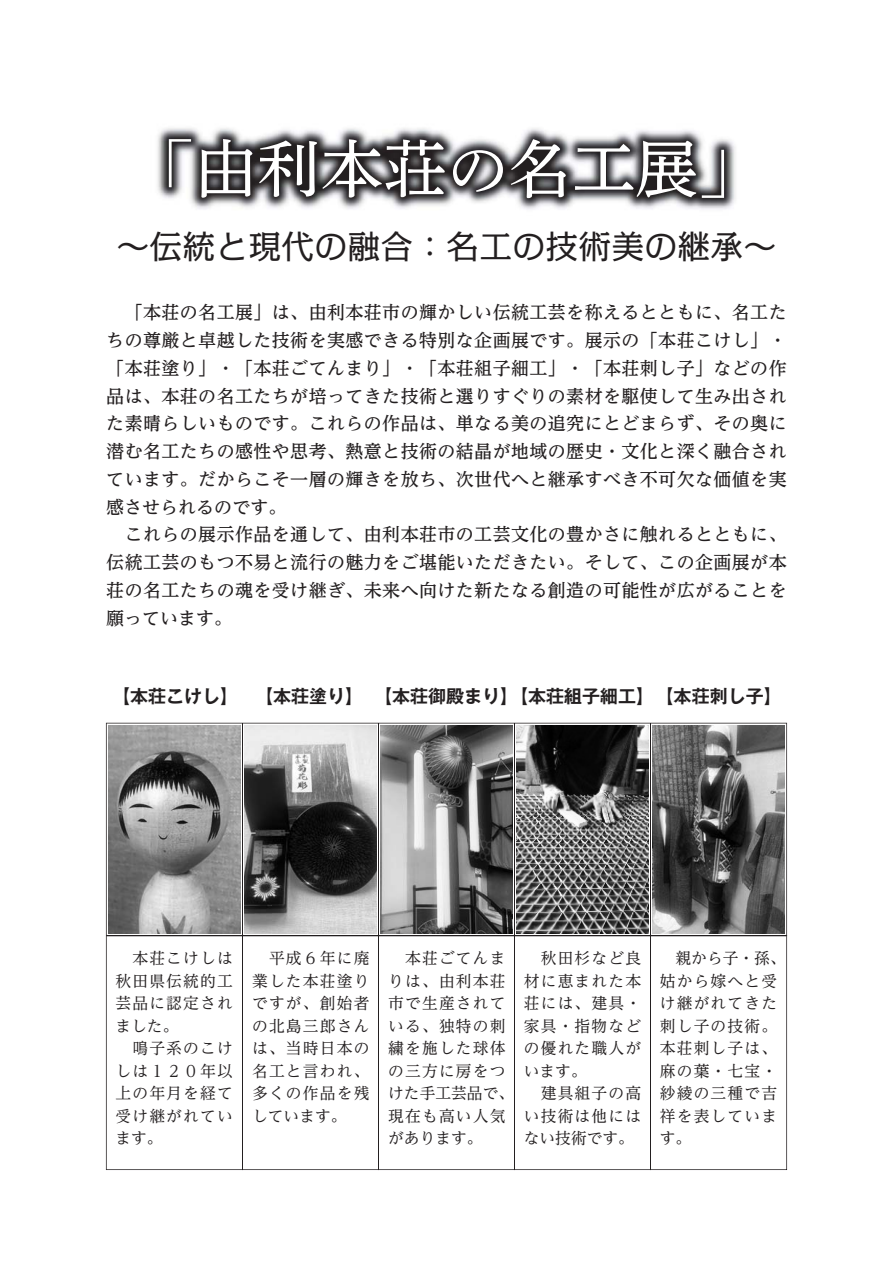
<style>
.page{position:relative;width:893px;height:1263px;background:#fff}
.page>*{position:absolute;margin:0;border:0;box-sizing:border-box;transform-origin:0 0}
.t1{font:63px "P Shuei Yobu Min Std N M 90 msp RKSJ H";color:#fff}
.t2{font:33px "Kakumin Pro Regular 90 msp RKSJ H";color:#231f20}
.t3{font:18px/27.8px "UD Reimin Pro Medium 90 msp RKSJ H";letter-spacing:.02em;color:#231f20}
.t4{font:18px "Gothic MB101 Pr 5 De Bold 90 msp RKSJ H";color:#231f20}
.t5{font:15.75px/22.5px "UD Reimin Pro Regular 90 msp RKSJ H";letter-spacing:.075em;color:#231f20}
</style>
<div class="page">
<img style="left:157px;top:128px;width:579px;height:82px">
<svg style="left:106px;top:723px;width:681px;height:447px"></svg>
<img style="left:108px;top:725px;width:132px;height:209px">
<img style="left:244px;top:725px;width:132px;height:209px">
<img style="left:381px;top:725px;width:131px;height:209px">
<img style="left:517px;top:725px;width:131px;height:209px">
<img style="left:653px;top:725px;width:131px;height:209px">
<h1 class="t1" style="left:131px;top:145px;width:631px">「由利本荘の名工展」</h1>
<h2 class="t2" style="left:116px;top:234px;width:662px">～伝統と現代の融合：名工の技術美の継承～</h2>
<p class="t3" style="left:106px;top:301px;width:682px">　「本荘の名工展」は、由利本荘市の輝かしい伝統工芸を称えるとともに、名工たちの尊厳と卓越した技術を実感できる特別な企画展です。展示の「本荘こけし」・「本荘塗り」・「本荘ごてんまり」・「本荘組子細工」・「本荘刺し子」などの作品は、本荘の名工たちが培ってきた技術と選りすぐりの素材を駆使して生み出された素晴らしいものです。これらの作品は、単なる美の追究にとどまらず、その奥に潜む名工たちの感性や思考、熱意と技術の結晶が地域の歴史・文化と深く融合されています。だからこそ一層の輝きを放ち、次世代へと継承すべき不可欠な価値を実感させられるのです。<br>　これらの展示作品を通して、由利本荘市の工芸文化の豊かさに触れるとともに、伝統工芸のもつ不易と流行の魅力をご堪能いただきたい。そして、この企画展が本荘の名工たちの魂を受け継ぎ、未来へ向けた新たなる創造の可能性が広がることを願っています。</p>
<p class="t4" style="left:112px;top:689px;width:671px">【本荘こけし】 【本荘塗り】 【本荘御殿まり】【本荘組子細工】【本荘刺し子】</p>
<p class="t5" style="left:115px;top:949px;width:119px">　本荘こけしは秋田県伝統的工芸品に認定されました。<br>　鳴子系のこけしは１２０年以上の年月を経て受け継がれています。</p>
<p class="t5" style="left:252px;top:949px;width:119px;text-align:justify">　平成６年に廃業した本荘塗りですが、創始者の北島三郎さんは、当時日本の名工と言われ、多くの作品を残しています。</p>
<p class="t5" style="left:388px;top:949px;width:127px">　本荘ごてんまりは、由利本荘市で生産されている、独特の刺繍を施した球体の三方に房をつけた手工芸品で、現在も高い人気があります。</p>
<p class="t5" style="left:524px;top:949px;width:119px">　秋田杉など良材に恵まれた本荘には、建具・家具・指物などの優れた職人がいます。<br>　建具組子の高い技術は他にはない技術です。</p>
<p class="t5" style="left:660px;top:949px;width:127px">　親から子・孫、姑から嫁へと受け継がれてきた刺し子の技術。本荘刺し子は、麻の葉・七宝・紗綾の三種で吉祥を表しています。</p>
</div>
